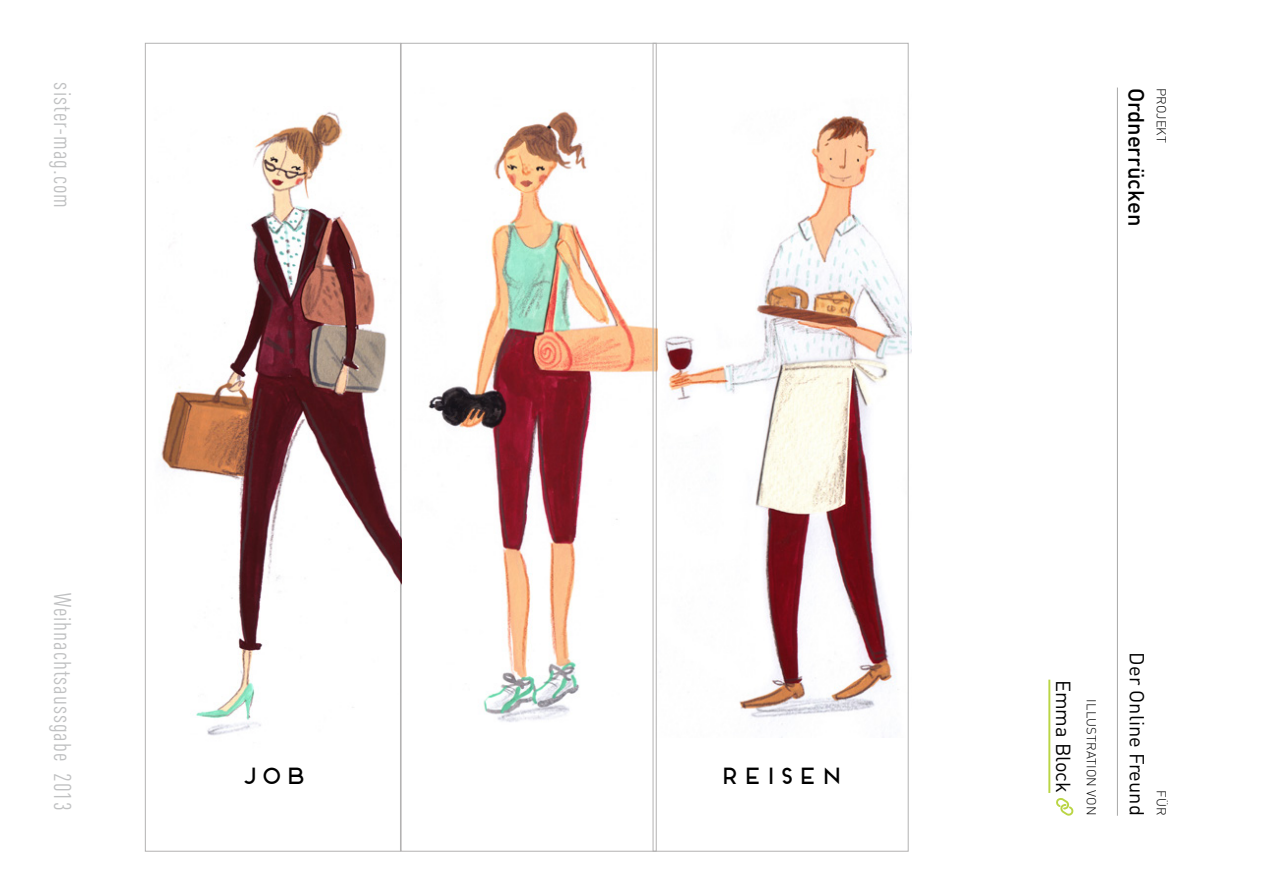
<style>
.page{position:relative;width:1263px;height:893px;background:#fff}
.page>*{position:absolute;margin:0;border:0;box-sizing:border-box;transform-origin:0 0}
.t1{font:24px "DIN Cond";letter-spacing:.04em;color:#c0c1c2}
.t2{font:23.4px "Frontage";color:#000}
.Rezepttitel{font:500 22.05px "DIN Pro";color:#000}
.Rezepttitel-2{font:20.1px "DIN Pro";color:#000}
.Minilabel{font:300 13.05px "DIN Pro";letter-spacing:.01em;color:#000}
</style>
<div class="page">
<img style="left:145px;top:107px;width:256px;height:649px">
<img style="left:401px;top:88px;width:252px;height:649px">
<img style="left:655px;top:88px;width:257px;height:649px">
<hr style="left:1117px;top:88px;width:1px;height:728px;background:#a8a8a7">
<hr style="left:1048px;top:680px;width:2px;height:113px;background:#bad544">
<svg style="left:1056px;top:798px;width:18px;height:18px"></svg>
<p class="t1" style="left:76px;top:82px;width:127px;rotate:90deg">sister-mag.com</p>
<p class="t1" style="left:76px;top:593px;width:219px;rotate:90deg">Weihnachtsaussgabe 2013</p>
<p class="t2" style="left:239px;top:762px;width:69px">Job</p>
<p class="t2" style="left:718px;top:762px;width:127px">REISEN</p>
<p class="Rezepttitel" style="left:1151px;top:88px;width:140px;rotate:90deg">Ordnerrücken</p>
<p class="Minilabel" style="left:1170px;top:88px;width:57px;rotate:90deg">PROJEKT</p>
<p class="Rezepttitel-2" style="left:1077px;top:680px;width:115px;rotate:90deg">Emma Block</p>
<p class="Minilabel" style="left:1100px;top:699px;width:118px;rotate:90deg">ILLUSTRATION VON</p>
<p class="Rezepttitel-2" style="left:1151px;top:652px;width:165px;rotate:90deg">Der Online Freund</p>
<p class="Minilabel" style="left:1170px;top:790px;width:27px;rotate:90deg">FÜR</p>
</div>
